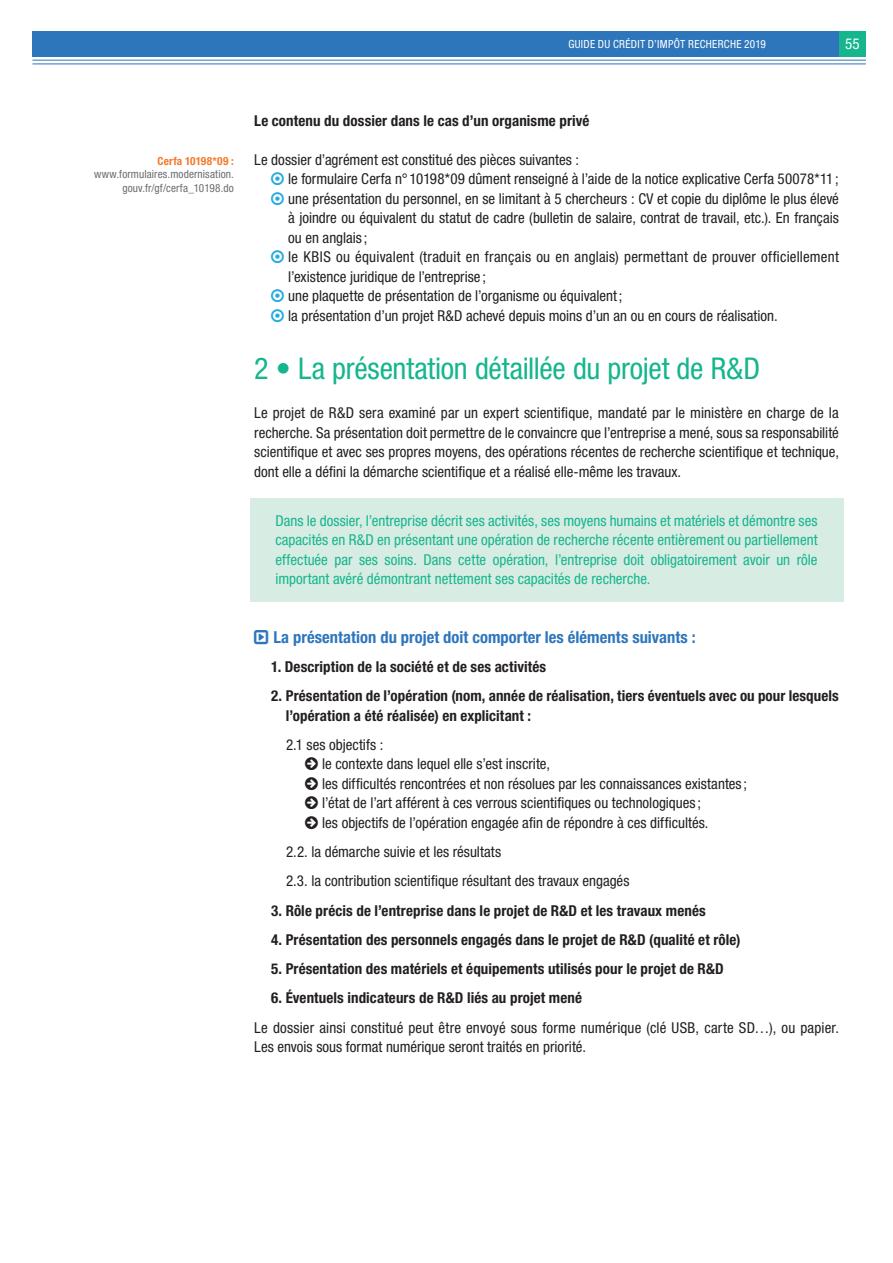
<style>
.page{position:relative;width:893px;height:1263px;background:#fff}
.page>*{position:absolute;margin:0;border:0;box-sizing:border-box;transform-origin:0 0}
.t1{font:condensed 30px "Helvetica Neue LT Std";letter-spacing:-.01em;color:#15b68d}
.t2{font:700 condensed 16.5px "Helvetica Neue LT Std";letter-spacing:.005em;color:#2e76bc}
.t3{font:condensed 15px/19.5px "Helvetica Neue LT Std";color:#231f20}
.t4{font:700 condensed 15px/19.5px "Helvetica Neue LT Std";letter-spacing:.005em;color:#231f20}
.t5{font:condensed 15px/19.5px "Helvetica Neue LT Std";color:#15b68d;text-align:justify}
.t6{font:condensed 15px "Helvetica Neue LT Std";color:#fff}
.t7{font:condensed 11.25px/13.5px "Helvetica Neue LT Std";letter-spacing:.01em;color:#6c6d70;text-align:right}
.t8{font:condensed 11.25px "Helvetica Neue LT Std";letter-spacing:.025em;color:#fff}
.t9{font:700 condensed 11.25px "Helvetica Neue LT Std";letter-spacing:.02em;color:#f4792a}
</style>
<div class="page">
<div style="left:250px;top:498px;width:593px;height:103px;background:#d7ece2"></div>
<div style="left:32px;top:31px;width:834px;height:26px;background:#2e76bc"></div>
<hr style="left:32px;top:64px;width:834px;height:1px;background:#2e76bc">
<hr style="left:32px;top:60px;width:834px;height:1px;background:#2e76bc">
<div style="left:839px;top:31px;width:27px;height:26px;background:#15b68d"></div>
<p class="t8" style="left:568px;top:38px;width:199px">GUIDE DU CRÉDIT D’IMPÔT RECHERCHE 2019</p>
<p class="t6" style="left:845px;top:35px;width:16px">55</p>
<p class="t9" style="left:158px;top:154px;width:78px">Cerfa 10198*09 :</p>
<p class="t7" style="left:94px;top:167px;width:141px">www.formulaires.modernisation. gouv.fr/gf/cerfa_10198.do</p>
<p class="t4" style="left:254px;top:111px;width:337px">Le contenu du dossier dans le cas d’un organisme privé</p>
<p class="t3" style="left:288px;top:150px;width:552px;text-indent:-34px">Le dossier d’agrément est constitué des pièces suivantes :<br>le formulaire Cerfa n° 10198*09 dûment renseigné à l’aide de la notice explicative Cerfa 50078*11 ; une présentation du personnel, en se limitant à 5 chercheurs : CV et copie du diplôme le plus élevé à joindre ou équivalent du statut de cadre (bulletin de salaire, contrat de travail, etc.). En français ou en anglais ;<br>le KBIS ou équivalent (traduit en français ou en anglais) permettant de prouver officiellement l’existence juridique de l’entreprise ;<br>une plaquette de présentation de l’organisme ou équivalent;<br>la présentation d’un projet R&amp;D achevé depuis moins d’un an ou en cours de réalisation.</p>
<h1 class="t1" style="left:254px;top:351px;width:507px">2 • La présentation détaillée du projet de R&amp;D</h1>
<p class="t3" style="left:254px;top:403px;width:586px;text-align:justify">Le projet de R&amp;D sera examiné par un expert scientifique, mandaté par le ministère en charge de la recherche. Sa présentation doit permettre de le convaincre que l’entreprise a mené, sous sa responsabilité scientifique et avec ses propres moyens, des opérations récentes de recherche scientifique et technique, dont elle a défini la démarche scientifique et a réalisé elle-même les travaux.</p>
<p class="t5" style="left:275px;top:510px;width:544px">Dans le dossier, l’entreprise décrit ses activités, ses moyens humains et matériels et démontre ses capacités en R&amp;D en présentant une opération de recherche récente entièrement ou partiellement effectuée par ses soins. Dans cette opération, l’entreprise doit obligatoirement avoir un rôle important avéré démontrant nettement ses capacités de recherche.</p>
<p class="t2" style="left:273px;top:627px;width:424px">La présentation du projet doit comporter les éléments suivants :</p>
<p class="t4" style="left:271px;top:657px;width:277px">1. Description de la société et de ses activités</p>
<p class="t4" style="left:286px;top:686px;width:554px;text-indent:-15px">2. Présentation de l’opération (nom, année de réalisation, tiers éventuels avec ou pour lesquels l’opération a été réalisée) en explicitant :</p>
<p class="t3" style="left:322px;top:735px;width:426px;text-indent:-36px">2.1 ses objectifs :<br>le contexte dans lequel elle s’est inscrite,<br>les difficultés rencontrées et non résolues par les connaissances existantes ; l’état de l’art afférent à ces verrous scientifiques ou technologiques ;<br>les objectifs de l’opération engagée afin de répondre à ces difficultés.</p>
<p class="t3" style="left:286px;top:837px;width:345px;line-height:29.2px">2.2. la démarche suivie et les résultats<br>2.3. la contribution scientifique résultant des travaux engagés</p>
<p class="t4" style="left:271px;top:900px;width:436px">3. Rôle précis de l’entreprise dans le projet de R&amp;D et les travaux menés</p>
<p class="t4" style="left:271px;top:930px;width:471px">4. Présentation des personnels engagés dans le projet de R&amp;D (qualité et rôle)</p>
<p class="t4" style="left:271px;top:959px;width:454px">5. Présentation des matériels et équipements utilisés pour le projet de R&amp;D</p>
<p class="t4" style="left:271px;top:988px;width:312px">6. Éventuels indicateurs de R&amp;D liés au projet mené</p>
<p class="t3" style="left:254px;top:1017px;width:586px">Le dossier ainsi constitué peut être envoyé sous forme numérique (clé USB, carte SD…), ou papier.<br>Les envois sous format numérique seront traités en priorité.</p>
</div>
